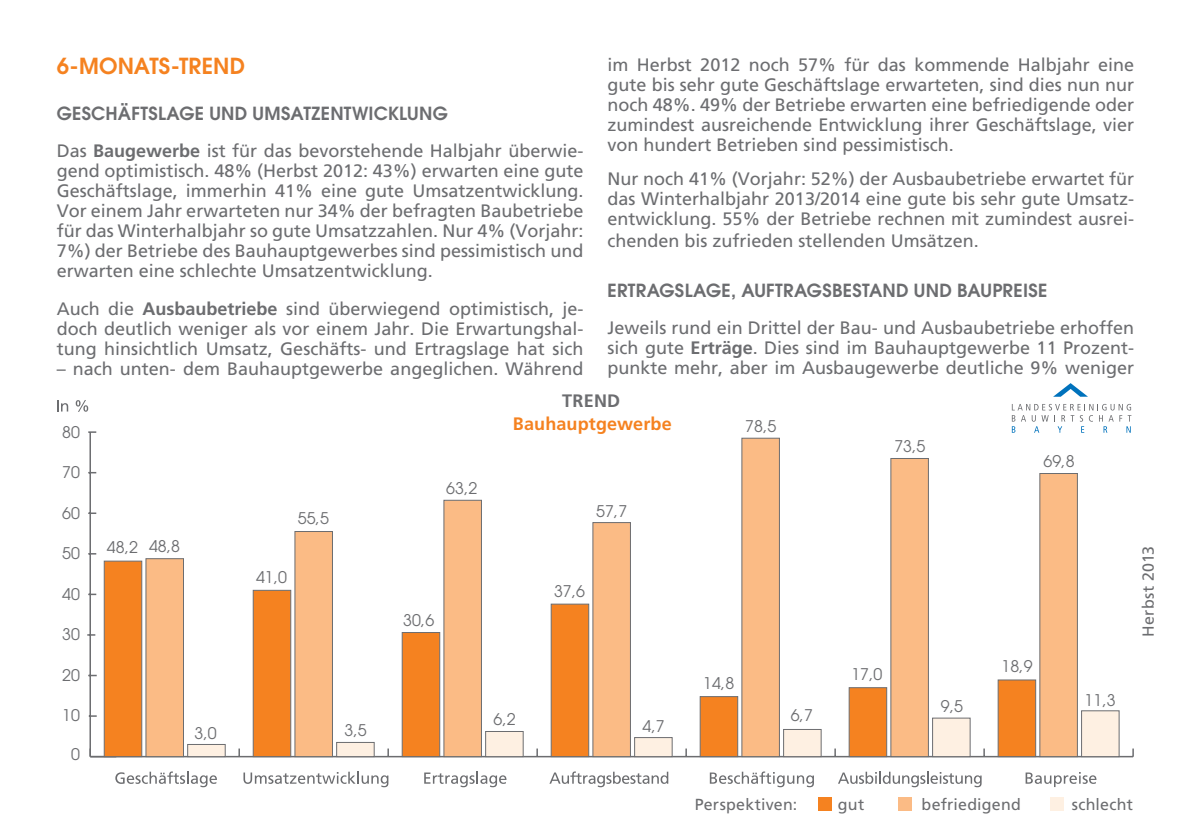
<style>
.page{position:relative;width:1191px;height:840px;background:#fff}
.page>*{position:absolute;margin:0;border:0;box-sizing:border-box;transform-origin:0 0}
.t1{font:600 22px "Avant Garde";letter-spacing:.005em;color:#f58220}
.t2{font:18px/20px "Frutiger";color:#6c6d70;text-align:justify}
.t3{font:600 18px "Avant Garde";letter-spacing:.015em;color:#6c6d70}
.t4{font:700 18px "Frutiger";letter-spacing:.01em;color:#f58220}
.t5{font:700 18px "Frutiger";letter-spacing:.015em;color:#6c6d70}
.t6{font:16px "Avant Garde";color:#6c6d70}
.t7{font:16px "Frutiger";letter-spacing:.015em;color:#6c6d70}
.s1{font-weight:700}
</style>
<div class="page">
<svg style="left:115px;top:771px;width:102px;height:15px"></svg>
<svg style="left:243px;top:771px;width:145px;height:15px"></svg>
<svg style="left:424px;top:771px;width:82px;height:15px"></svg>
<svg style="left:549px;top:771px;width:119px;height:15px"></svg>
<svg style="left:710px;top:771px;width:104px;height:15px"></svg>
<svg style="left:838px;top:771px;width:143px;height:15px"></svg>
<svg style="left:1025px;top:772px;width:71px;height:14px"></svg>
<svg style="left:57px;top:400px;width:11px;height:11px"></svg>
<svg style="left:76px;top:400px;width:12px;height:11px"></svg>
<hr style="left:90px;top:755px;width:1043px;height:2px;background:#6c6d70">
<svg style="left:238px;top:748px;width:2px;height:8px"></svg>
<svg style="left:387px;top:748px;width:2px;height:8px"></svg>
<svg style="left:536px;top:748px;width:2px;height:8px"></svg>
<svg style="left:685px;top:748px;width:2px;height:8px"></svg>
<svg style="left:834px;top:748px;width:2px;height:8px"></svg>
<svg style="left:983px;top:748px;width:2px;height:8px"></svg>
<hr style="left:89px;top:432px;width:2px;height:324px;background:#6c6d70">
<svg style="left:88px;top:674px;width:9px;height:2px"></svg>
<div style="left:1081px;top:710px;width:38px;height:46px;background:#fef0e2;border:1px solid #6c6d70"></div>
<div style="left:932px;top:717px;width:38px;height:39px;background:#fef0e2;border:1px solid #6c6d70"></div>
<div style="left:783px;top:728px;width:38px;height:28px;background:#fef0e2;border:1px solid #6c6d70"></div>
<div style="left:634px;top:736px;width:38px;height:20px;background:#fef0e2;border:1px solid #6c6d70"></div>
<div style="left:485px;top:730px;width:38px;height:26px;background:#fef0e2;border:1px solid #6c6d70"></div>
<div style="left:336px;top:741px;width:39px;height:15px;background:#fef0e2;border:1px solid #6c6d70"></div>
<div style="left:187px;top:743px;width:39px;height:13px;background:#fef0e2;border:1px solid #6c6d70"></div>
<div style="left:1039px;top:472px;width:39px;height:284px;background:#fbbb85;border:1px solid #6c6d70"></div>
<div style="left:890px;top:457px;width:39px;height:299px;background:#fbbb85;border:1px solid #6c6d70"></div>
<div style="left:741px;top:437px;width:39px;height:319px;background:#fbbb85;border:1px solid #6c6d70"></div>
<div style="left:592px;top:522px;width:39px;height:234px;background:#fbbb85;border:1px solid #6c6d70"></div>
<div style="left:443px;top:499px;width:39px;height:257px;background:#fbbb85;border:1px solid #6c6d70"></div>
<div style="left:294px;top:530px;width:39px;height:226px;background:#fbbb85;border:1px solid #6c6d70"></div>
<div style="left:145px;top:558px;width:39px;height:198px;background:#fbbb85;border:1px solid #6c6d70"></div>
<div style="left:997px;top:679px;width:39px;height:77px;background:#f58220;border:1px solid #6c6d70"></div>
<div style="left:848px;top:686px;width:39px;height:70px;background:#f58220;border:1px solid #6c6d70"></div>
<div style="left:699px;top:695px;width:39px;height:61px;background:#f58220;border:1px solid #6c6d70"></div>
<div style="left:550px;top:603px;width:39px;height:153px;background:#f58220;border:1px solid #6c6d70"></div>
<div style="left:402px;top:631px;width:38px;height:125px;background:#f58220;border:1px solid #6c6d70"></div>
<div style="left:253px;top:589px;width:38px;height:167px;background:#f58220;border:1px solid #6c6d70"></div>
<div style="left:104px;top:560px;width:38px;height:196px;background:#f58220;border:1px solid #6c6d70"></div>
<svg style="left:1054px;top:383px;width:33px;height:13px"></svg>
<svg style="left:1011px;top:403px;width:120px;height:29px"></svg>
<div style="left:818px;top:796px;width:13px;height:13px;background:#f58220"></div>
<div style="left:899px;top:796px;width:13px;height:13px;background:#fbbb85"></div>
<div style="left:1050px;top:796px;width:13px;height:13px;background:#fef0e2"></div>
<p class="t2" style="left:607px;top:54px;width:528px">im Herbst 2012 noch 57% für das kommende Halbjahr eine gute bis sehr gute Geschäftslage erwarteten, sind dies nun nur noch 48%. 49% der Betriebe erwarten eine befriedigende oder zumindest ausreichende Entwicklung ihrer Geschäftslage, vier von hundert Betrieben sind pessimistisch.</p>
<p class="t2" style="left:607px;top:168px;width:528px;line-height:20.6px">Nur noch 41% (Vorjahr: 52%) der Ausbaubetriebe erwartet für das Winterhalbjahr 2013/2014 eine gute bis sehr gute Umsatz&shy;entwicklung. 55% der Betriebe rechnen mit zumindest ausrei&shy;chenden bis zufrieden stellenden Umsätzen.</p>
<p class="t3" style="left:607px;top:278px;width:441px">ERTRAGSLAGE, AUFTRAGSBESTAND UND BAUPREISE</p>
<p class="t2" style="left:607px;top:317px;width:528px">Jeweils rund ein Drittel der Bau- und Ausbaubetriebe erhoffen sich gute <span class="s1">Erträge</span>. Dies sind im Bauhauptgewerbe 11 Prozent&shy;punkte mehr, aber im Ausbaugewerbe deutliche 9% weniger</p>
<p class="t5" style="left:562px;top:390px;width:60px">TREND</p>
<p class="t4" style="left:513px;top:413px;width:161px">Bauhauptgewerbe</p>
<p class="t1" style="left:57px;top:52px;width:190px">6-MONATS-TREND</p>
<p class="t3" style="left:57px;top:102px;width:392px">GESCHÄFTSLAGE UND UMSATZENTWICKLUNG</p>
<p class="t2" style="left:57px;top:140px;width:528px">Das <span class="s1">Baugewerbe</span> ist für das bevorstehende Halbjahr überwie&shy;gend optimistisch. 48% (Herbst 2012: 43%) erwarten eine gute Geschäftslage, immerhin 41% eine gute Umsatzentwicklung.<br>Vor einem Jahr erwarteten nur 34% der befragten Baubetriebe für das Winterhalbjahr so gute Umsatzzahlen. Nur 4% (Vorjahr:<br>7%) der Betriebe des Bauhauptgewerbes sind pessimistisch und erwarten eine schlechte Umsatzentwicklung.</p>
<p class="t2" style="left:57px;top:298px;width:528px">Auch die <span class="s1">Ausbaubetriebe</span> sind überwiegend optimistisch, je&shy;doch deutlich weniger als vor einem Jahr. Die Erwartungshal&shy;tung hinsichtlich Umsatz, Geschäfts- und Ertragslage hat sich</p>
<p class="t2" style="left:57px;top:358px;width:528px">– nach unten- dem Bauhauptgewerbe angeglichen. Während</p>
<p class="t6" style="left:745px;top:416px;width:33px">78,5</p>
<p class="t6" style="left:62px;top:422px;width:19px">80</p>
<p class="t6" style="left:62px;top:462px;width:19px">70</p>
<p class="t6" style="left:62px;top:503px;width:19px">60</p>
<p class="t6" style="left:62px;top:543px;width:19px">50</p>
<p class="t6" style="left:62px;top:584px;width:19px">40</p>
<p class="t6" style="left:62px;top:624px;width:19px">30</p>
<p class="t6" style="left:62px;top:665px;width:19px">20</p>
<p class="t6" style="left:62px;top:705px;width:19px">10</p>
<p class="t6" style="left:71px;top:744px;width:10px">0</p>
<p class="t6" style="left:107px;top:537px;width:75px">48,2 48,8</p>
<p class="t6" style="left:194px;top:723px;width:24px">3,0</p>
<p class="t6" style="left:298px;top:508px;width:33px">55,5</p>
<p class="t6" style="left:256px;top:567px;width:33px">41,0</p>
<p class="t6" style="left:344px;top:720px;width:24px">3,5</p>
<p class="t6" style="left:446px;top:478px;width:33px">63,2</p>
<p class="t6" style="left:403px;top:610px;width:33px">30,6</p>
<p class="t6" style="left:493px;top:709px;width:24px">6,2</p>
<p class="t6" style="left:596px;top:501px;width:33px">57,7</p>
<p class="t6" style="left:554px;top:581px;width:33px">37,6</p>
<p class="t6" style="left:642px;top:715px;width:24px">4,7</p>
<p class="t6" style="left:703px;top:673px;width:33px">14,8</p>
<p class="t6" style="left:894px;top:436px;width:33px">73,5</p>
<p class="t6" style="left:1043px;top:451px;width:33px">69,8</p>
<p class="t6" style="left:790px;top:704px;width:24px">6,7</p>
<p class="t6" style="left:851px;top:664px;width:33px">17,0</p>
<p class="t6" style="left:941px;top:695px;width:24px">9,5</p>
<p class="t6" style="left:1001px;top:656px;width:33px">18,9</p>
<p class="t6" style="left:1084px;top:689px;width:33px">11,3</p>
<p class="t7" style="left:1139px;top:637px;width:93px;rotate:-90deg">Herbst 2013</p>
<p class="t7" style="left:694px;top:794px;width:104px">Perspektiven:</p>
<p class="t7" style="left:838px;top:794px;width:28px">gut</p>
<p class="t7" style="left:921px;top:794px;width:101px">befriedigend</p>
<p class="t7" style="left:1071px;top:794px;width:62px">schlecht</p>
</div>
